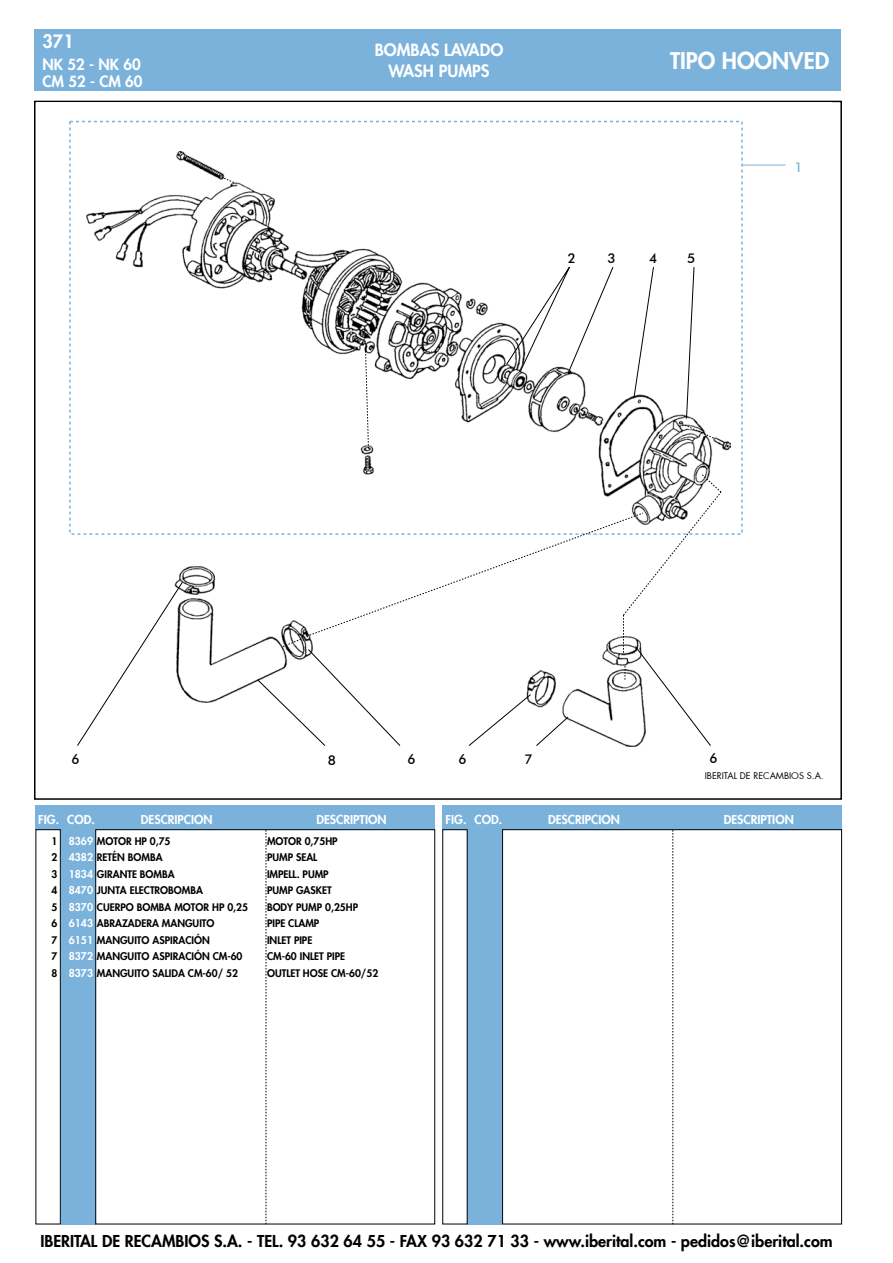
<style>
.page{position:relative;width:893px;height:1263px;background:#fff}
.page>*{position:absolute;margin:0;border:0;box-sizing:border-box;transform-origin:0 0}
.t1{font:800 22.5px "Futura LT";color:#fff}
.t2{font:800 18px "Futura LT";color:#fff}
.t3{font:800 16.5px/20.7px "Futura LT";color:#fff;text-align:center}
.t4{font:800 16.05px "Futura LT";color:#000}
.t5{font:800 15px/16.5px "Futura LT";color:#fff}
.t6{font:500 13.5px "Futura BT";color:#000}
.t7{font:500 13.5px "Futura BT";color:#7ab2dc}
.t8{font:800 12px "Futura LT";color:#fff}
.t9{font:800 10.2px "Futura LT";color:#000}
.t10{font:9px "Futura";color:#000}
.s1{font-size:10.5px;color:#fff}
</style>
<div class="page">
<div style="left:35px;top:29px;width:806px;height:61px;background:#7ab2dc"></div>
<div style="left:36px;top:805px;width:399px;height:24px;background:#7ab2dc"></div>
<div style="left:61px;top:825px;width:34px;height:399px;background:#7ab2dc"></div>
<div style="left:95px;top:829px;width:340px;height:395px;border:1px solid #000"></div>
<div style="left:36px;top:829px;width:25px;height:395px;border:1px solid #000"></div>
<svg style="left:266px;top:830px;width:1px;height:394px"></svg>
<div style="left:442px;top:805px;width:400px;height:24px;background:#7ab2dc"></div>
<div style="left:468px;top:825px;width:34px;height:399px;background:#7ab2dc"></div>
<div style="left:502px;top:829px;width:340px;height:395px;border:1px solid #000"></div>
<svg style="left:672px;top:830px;width:1px;height:394px"></svg>
<img style="left:86px;top:151px;width:644px;height:595px">
<svg style="left:365px;top:347px;width:4px;height:102px"></svg>
<svg style="left:220px;top:176px;width:16px;height:8px"></svg>
<hr style="left:742px;top:165px;width:43px;height:1px;background:#7ab2dc">
<svg style="left:256px;top:648px;width:145px;height:98px"></svg>
<svg style="left:634px;top:680px;width:77px;height:67px"></svg>
<svg style="left:468px;top:693px;width:101px;height:53px"></svg>
<svg style="left:77px;top:581px;width:106px;height:165px"></svg>
<svg style="left:505px;top:266px;width:209px;height:173px"></svg>
<svg style="left:282px;top:473px;width:440px;height:207px"></svg>
<h2 class="t2" style="left:43px;top:30px;width:33px">371</h2>
<h3 class="t5" style="left:43px;top:56px;width:102px">NK 52 - NK 60<br>CM 52 - CM 60</h3>
<h3 class="t3" style="left:375px;top:39px;width:130px">BOMBAS LAVADO<br>WASH PUMPS</h3>
<h1 class="t1" style="left:670px;top:46px;width:161px">TIPO HOONVED</h1>
<h3 class="t6" style="left:568px;top:250px;width:10px">2</h3>
<h3 class="t6" style="left:607px;top:250px;width:10px">3</h3>
<h3 class="t6" style="left:649px;top:250px;width:10px">4</h3>
<h3 class="t6" style="left:687px;top:250px;width:10px">5</h3>
<h3 class="t7" style="left:794px;top:159px;width:10px">1</h3>
<h3 class="t6" style="left:71px;top:751px;width:10px">6</h3>
<h3 class="t6" style="left:328px;top:751px;width:10px">8</h3>
<h3 class="t6" style="left:407px;top:751px;width:10px">6</h3>
<h3 class="t6" style="left:458px;top:751px;width:10px">6</h3>
<h3 class="t6" style="left:524px;top:751px;width:10px">7</h3>
<h3 class="t6" style="left:710px;top:750px;width:10px">6</h3>
<p class="t10" style="left:705px;top:769px;width:120px">IBERITAL DE RECAMBIOS S.A.</p>
<p class="t8" style="left:38px;top:812px;width:58px">FIG. COD.</p>
<p class="t8" style="left:141px;top:812px;width:73px">DESCRIPCION</p>
<p class="t8" style="left:316px;top:812px;width:72px">DESCRIPTION</p>
<p class="t8" style="left:446px;top:812px;width:58px">FIG. COD.</p>
<p class="t8" style="left:548px;top:812px;width:73px">DESCRIPCION</p>
<p class="t8" style="left:724px;top:812px;width:72px">DESCRIPTION</p>
<p class="t9" style="left:52px;top:834px;width:121px">1 <span class="s1">8369</span> MOTOR HP 0,75</p>
<p class="t9" style="left:267px;top:834px;width:72px">MOTOR 0,75HP</p>
<p class="t9" style="left:52px;top:850px;width:113px">2 <span class="s1">4382</span> RETÉN BOMBA</p>
<p class="t9" style="left:267px;top:850px;width:52px">PUMP SEAL</p>
<p class="t9" style="left:52px;top:867px;width:125px">3 <span class="s1">1834</span> GIRANTE BOMBA</p>
<p class="t9" style="left:267px;top:867px;width:63px">IMPELL. PUMP</p>
<p class="t9" style="left:52px;top:883px;width:153px">4 <span class="s1">8470</span> JUNTA ELECTROBOMBA</p>
<p class="t9" style="left:267px;top:883px;width:66px">PUMP GASKET</p>
<p class="t9" style="left:52px;top:900px;width:198px">5 <span class="s1">8370</span> CUERPO BOMBA MOTOR HP 0,25</p>
<p class="t9" style="left:267px;top:900px;width:93px">BODY PUMP 0,25HP</p>
<p class="t9" style="left:52px;top:916px;width:165px">6 <span class="s1">6143</span> ABRAZADERA MANGUITO</p>
<p class="t9" style="left:267px;top:916px;width:54px">PIPE CLAMP</p>
<p class="t9" style="left:52px;top:933px;width:160px">7 <span class="s1">6151</span> MANGUITO ASPIRACIÓN</p>
<p class="t9" style="left:267px;top:933px;width:47px">INLET PIPE</p>
<p class="t9" style="left:52px;top:949px;width:193px">7 <span class="s1">8372</span> MANGUITO ASPIRACIÓN CM-60</p>
<p class="t9" style="left:267px;top:949px;width:80px">CM-60 INLET PIPE</p>
<p class="t9" style="left:52px;top:966px;width:188px">8 <span class="s1">8373</span> MANGUITO SALIDA CM-60/ 52</p>
<p class="t9" style="left:267px;top:966px;width:113px">OUTLET HOSE CM-60/52</p>
<h3 class="t4" style="left:40px;top:1230px;width:794px">IBERITAL DE RECAMBIOS S.A. - TEL. 93 632 64 55 - FAX 93 632 71 33 - www.iberital.com - pedidos@iberital.com</h3>
</div>
